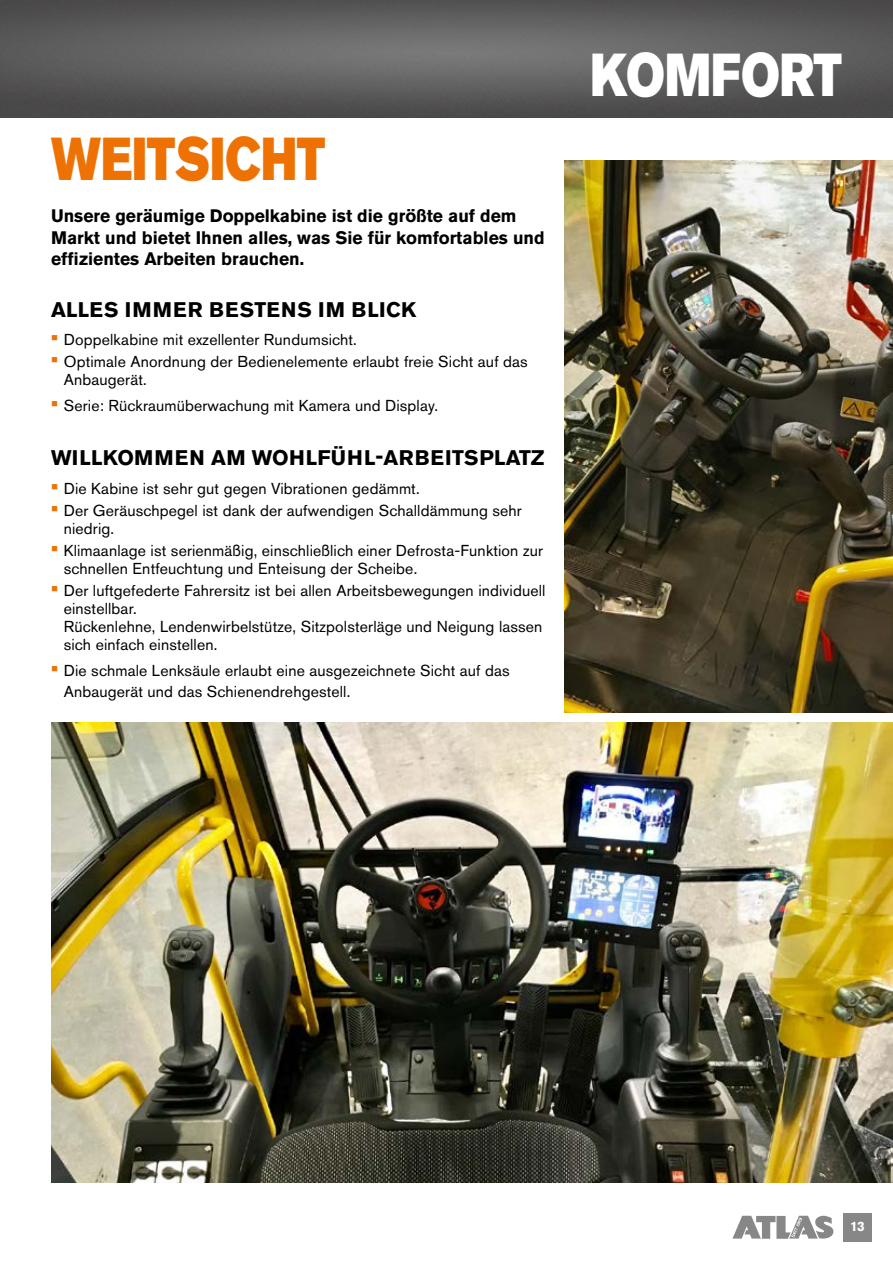
<style>
.page{position:relative;width:893px;height:1263px;background:#fff}
.page>*{position:absolute;margin:0;border:0;box-sizing:border-box;transform-origin:0 0}
.t1{font:60px "Akzidenz Grotesk BQ Super";color:#ee7203;scale:.8 1}
.t2{font:60px "Akzidenz Grotesk BQ Super";color:#fff;scale:.8 1}
.t3{font:700 21px "Akzidenz Grotesk Pro";letter-spacing:.01em;color:#000}
.t4{font:700 21px "Akzidenz Grotesk Pro";letter-spacing:.05em;color:#000}
.t5{font:700 18px/21.6px "Akzidenz Grotesk Pro";color:#000}
.t6{font:15.75px/18px "Akzidenz Grotesk Pro";letter-spacing:.01em;color:#000}
.t7{font:700 13.5px "Akzidenz Grotesk Pro";color:#fff}
.s1{font-weight:700;font-size:21px;color:#ee7203}
</style>
<div class="page">
<img style="left:0;top:0;width:893px;height:118px">
<img style="left:564px;top:161px;width:329px;height:551px">
<img style="left:51px;top:723px;width:842px;height:459px">
<div style="left:843px;top:1213px;width:29px;height:29px;background:#878787"></div>
<svg style="left:732px;top:1216px;width:101px;height:23px"></svg>
<h1 class="t1" style="left:51px;top:124px;width:344px">WEITSICHT</h1>
<p class="t5" style="left:51px;top:205px;width:495px">Unsere geräumige Doppelkabine ist die größte auf dem<br>Markt und bietet Ihnen alles, was Sie für komfortables und effizientes Arbeiten brauchen.</p>
<h2 class="t4" style="left:51px;top:296px;width:366px">ALLES IMMER BESTENS IM BLICK</h2>
<p class="t6" style="left:51px;top:330px;width:307px"><span class="s1">•</span> Doppelkabine mit exzellenter Rundumsicht.</p>
<p class="t6" style="left:64px;top:353px;width:465px;text-indent:-13px"><span class="s1">•</span> Optimale Anordnung der Bedienelemente erlaubt freie Sicht auf das<br>Anbaugerät.</p>
<p class="t6" style="left:51px;top:396px;width:389px"><span class="s1">•</span> Serie: Rückraumüberwachung mit Kamera und Display.</p>
<h2 class="t3" style="left:51px;top:444px;width:495px">WILLKOMMEN AM WOHLFÜHL-ARBEITSPLATZ</h2>
<p class="t6" style="left:51px;top:479px;width:370px"><span class="s1">•</span> Die Kabine ist sehr gut gegen Vibrationen gedämmt.</p>
<p class="t6" style="left:64px;top:501px;width:460px;text-indent:-13px"><span class="s1">•</span> Der Geräuschpegel ist dank der aufwendigen Schalldämmung sehr niedrig.</p>
<p class="t6" style="left:64px;top:541px;width:481px;text-indent:-13px"><span class="s1">•</span> Klimaanlage ist serienmäßig, einschließlich einer Defrosta-Funktion zur schnellen Entfeuchtung und Enteisung der Scheibe.</p>
<p class="t6" style="left:64px;top:582px;width:483px;text-indent:-13px"><span class="s1">•</span> Der luftgefederte Fahrersitz ist bei allen Arbeitsbewegungen individuell einstellbar.<br>Rückenlehne, Lendenwirbelstütze, Sitzpolsterläge und Neigung lassen sich einfach einstellen.</p>
<p class="t6" style="left:64px;top:659px;width:447px;line-height:21px;text-indent:-13px"><span class="s1">•</span> Die schmale Lenksäule erlaubt eine ausgezeichnete Sicht auf das<br>Anbaugerät und das Schienendrehgestell.</p>
<h1 class="t2" style="left:590px;top:40px;width:316px">KOMFORT</h1>
<p class="t7" style="left:850px;top:1218px;width:16px">13</p>
</div>
